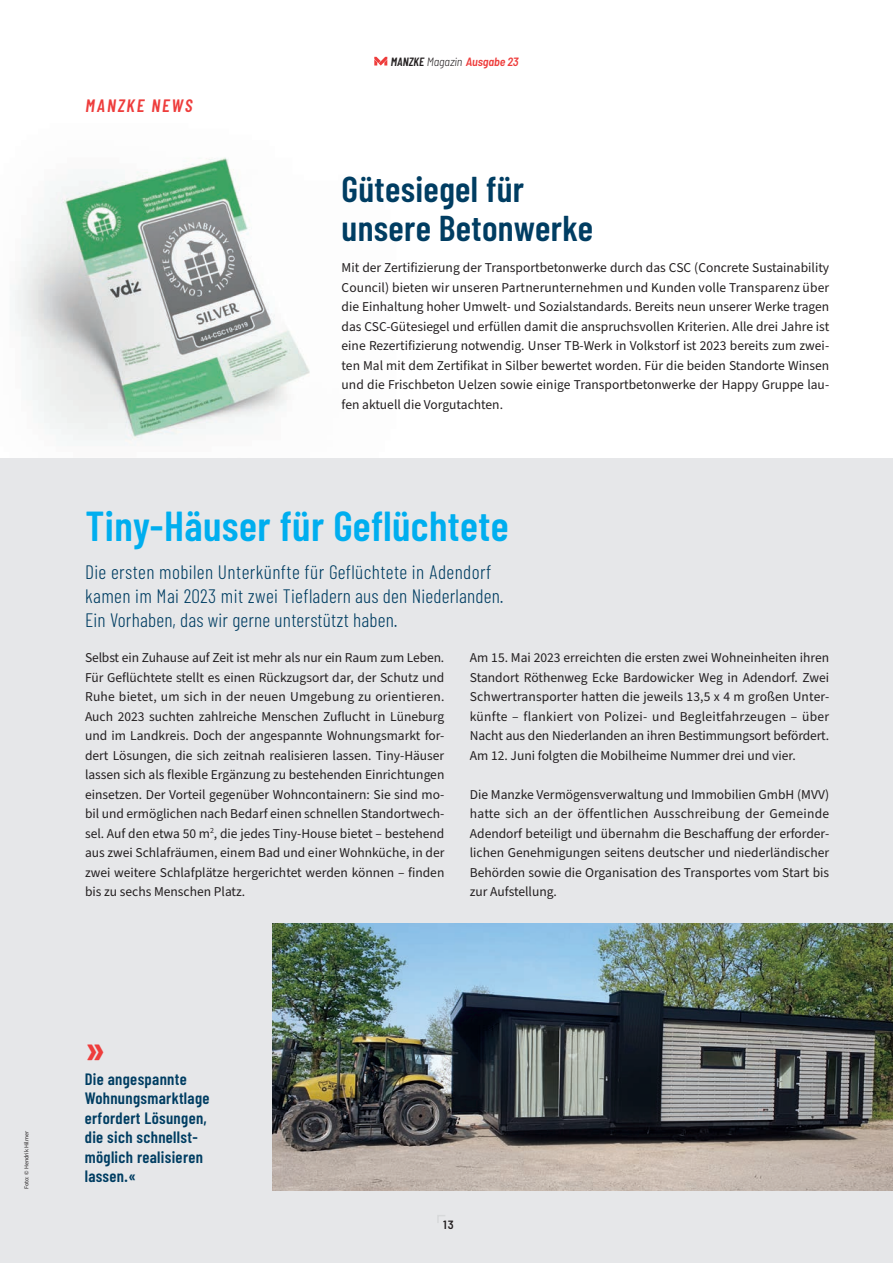
<style>
.page{position:relative;width:893px;height:1263px;background:#fff}
.page>*{position:absolute;margin:0;border:0;box-sizing:border-box;transform-origin:0 0}
.t1{font:600 45px "Barlow Condensed";color:#ee3d3c}
.t2{font:600 42px "Barlow Condensed";letter-spacing:.01em;color:#00aeef}
.t3{font:600 36px "Barlow Condensed";letter-spacing:.01em;color:#003d62}
.t4{font:300 19.5px "Barlow Condensed";letter-spacing:.02em;color:#003d62}
.t5{font:italic 600 18px "Barlow Condensed";letter-spacing:.1em;color:#ee3d3c}
.t6{font:600 16.5px "Barlow Condensed";letter-spacing:.02em;color:#003d62}
.t7{font:13.5px/19.5px "Source Sans Pro";color:#231f20;text-align:justify}
.t8{font:italic 600 semi-condensed 12px "Barlow";letter-spacing:-.01em;color:#ee3d3c}
.t9{font:600 semi-condensed 12px "Barlow";color:#231f20}
.t10{font:6px "Source Sans Pro";color:#231f20}
.s1{font-family:"Barlow Condensed";font-stretch:normal;color:#231f20}
.s2{font-weight:300;color:#231f20}
</style>
<div class="page">
<img style="left:13px;top:157px;width:297px;height:289px">
<div style="left:0;top:458px;width:893px;height:805px;background:#e6e7e9"></div>
<svg style="left:374px;top:57px;width:13px;height:9px"></svg>
<svg style="left:437px;top:1215px;width:8px;height:8px"></svg>
<img style="left:272px;top:923px;width:621px;height:268px">
<p class="t5" style="left:86px;top:94px;width:108px">MANZKE NEWS</p>
<p class="t8" style="left:391px;top:54px;width:129px"><span class="s1">MANZKE</span> <span class="s2">Magazin</span> Ausgabe 23</p>
<p class="t3" style="left:342px;top:167px;width:184px">Gütesiegel für</p>
<p class="t3" style="left:342px;top:206px;width:253px">unsere Betonwerke</p>
<p class="t7" style="left:342px;top:258px;width:489px">Mit der Zertifizierung der Transportbetonwerke durch das CSC (Concrete Sustainability Council) bieten wir unseren Partnerunternehmen und Kunden volle Transparenz über die Einhaltung hoher Umwelt- und Sozialstandards. Bereits neun unserer Werke tragen das CSC-Gütesiegel und erfüllen damit die anspruchsvollen Kriterien. Alle drei Jahre ist eine Rezertifizierung notwendig. Unser TB-Werk in Volkstorf ist 2023 bereits zum zwei&shy;ten Mal mit dem Zertifikat in Silber bewertet worden. Für die beiden Standorte Winsen und die Frischbeton Uelzen sowie einige Transportbetonwerke der Happy Gruppe lau&shy;fen aktuell die Vorgutachten.</p>
<p class="t2" style="left:86px;top:499px;width:424px">Tiny-Häuser für Geflüchtete</p>
<p class="t4" style="left:85px;top:559px;width:408px">Die ersten mobilen Unterkünfte für Geflüchtete in Adendorf</p>
<p class="t4" style="left:85px;top:583px;width:420px">kamen im Mai 2023 mit zwei Tiefladern aus den Niederlanden.</p>
<p class="t4" style="left:85px;top:607px;width:314px">Ein Vorhaben, das wir gerne unterstützt haben.</p>
<p class="t7" style="left:85px;top:648px;width:361px">Selbst ein Zuhause auf Zeit ist mehr als nur ein Raum zum Leben.<br>Für Geflüchtete stellt es einen Rückzugsort dar, der Schutz und Ruhe bietet, um sich in der neuen Umgebung zu orientieren.<br>Auch 2023 suchten zahlreiche Menschen Zuflucht in Lüneburg und im Landkreis. Doch der angespannte Wohnungsmarkt for&shy;dert Lösungen, die sich zeitnah realisieren lassen. Tiny-Häuser lassen sich als flexible Ergänzung zu bestehenden Einrichtungen einsetzen. Der Vorteil gegenüber Wohncontainern: Sie sind mo&shy;bil und ermöglichen nach Bedarf einen schnellen Standortwech&shy;sel. Auf den etwa 50 m<sup>2</sup>, die jedes Tiny-House bietet – bestehend aus zwei Schlafräumen, einem Bad und einer Wohnküche, in der zwei weitere Schlafplätze hergerichtet werden können – finden bis zu sechs Menschen Platz.</p>
<p class="t7" style="left:470px;top:648px;width:361px">Am 15. Mai 2023 erreichten die ersten zwei Wohneinheiten ihren Standort Röthenweg Ecke Bardowicker Weg in Adendorf. Zwei Schwertransporter hatten die jeweils 13,5 x 4 m großen Unter&shy;künfte – flankiert von Polizei- und Begleitfahrzeugen – über Nacht aus den Niederlanden an ihren Bestimmungsort befördert.<br>Am 12. Juni folgten die Mobilheime Nummer drei und vier.</p>
<p class="t7" style="left:470px;top:785px;width:361px">Die Manzke Vermögensverwaltung und Immobilien GmbH (MVV) hatte sich an der öffentlichen Ausschreibung der Gemeinde Adendorf beteiligt und übernahm die Beschaffung der erforder&shy;lichen Genehmigungen seitens deutscher und niederländischer Behörden sowie die Organisation des Transportes vom Start bis zur Aufstellung.</p>
<p class="t10" style="left:22px;top:1189px;width:59px;rotate:-90deg">Foto: © Hendrik Hilmer</p>
<p class="t1" style="left:85px;top:1021px;width:22px">»</p>
<p class="t6" style="left:85px;top:1068px;width:104px">Die angespannte</p>
<p class="t6" style="left:85px;top:1088px;width:126px">Wohnungsmarktlage</p>
<p class="t6" style="left:85px;top:1107px;width:123px">erfordert Lösungen,</p>
<p class="t6" style="left:85px;top:1127px;width:114px">die sich schnellst-</p>
<p class="t6" style="left:85px;top:1146px;width:120px">möglich realisieren</p>
<p class="t6" style="left:85px;top:1166px;width:53px">lassen.«</p>
<p class="t9" style="left:443px;top:1217px;width:12px">13</p>
</div>
